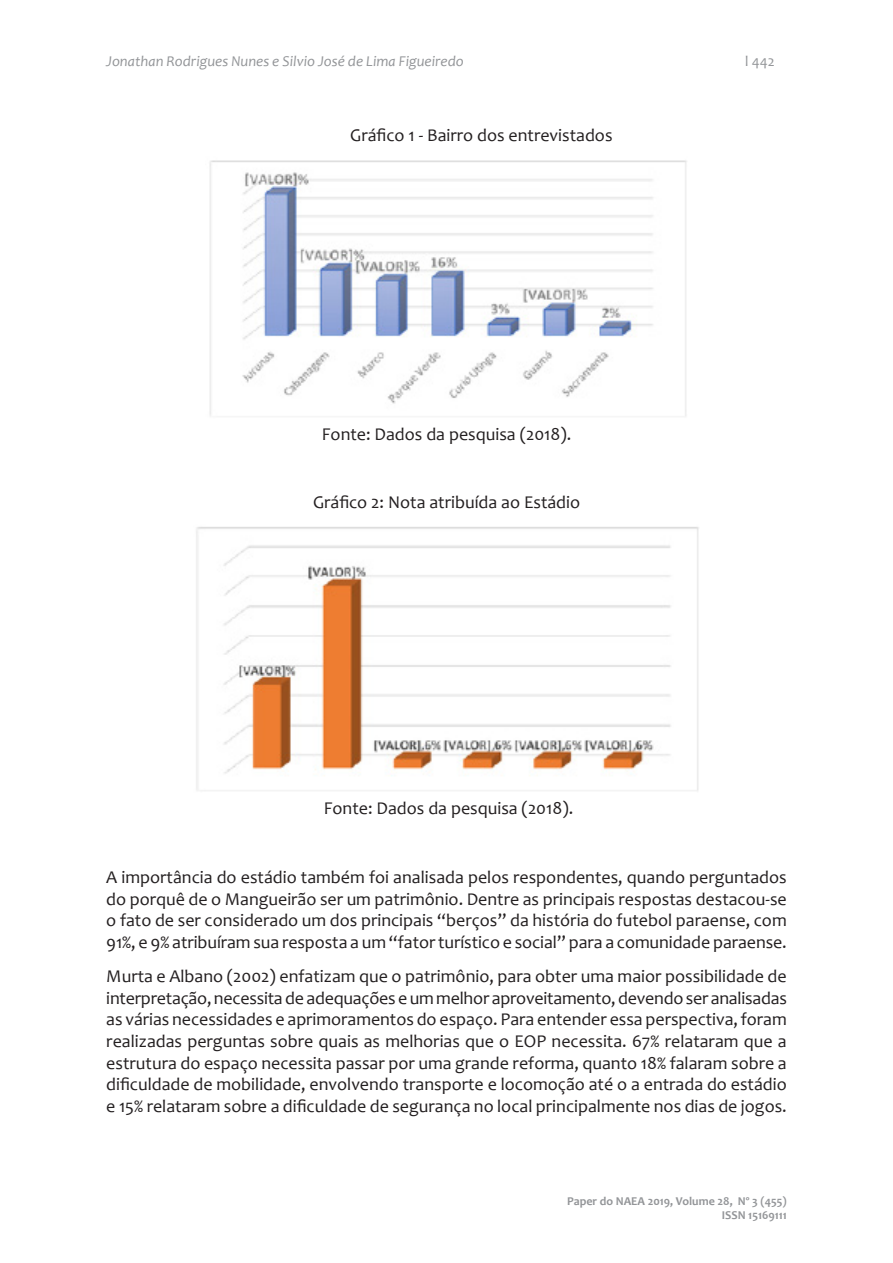
<style>
.page{position:relative;width:893px;height:1263px;background:#fff}
.page>*{position:absolute;margin:0;border:0;box-sizing:border-box;transform-origin:0 0}
.paragrafo{font:18px/21.6px "Candara";color:#231f20;text-align:justify}
.t1{font:italic 15px "Candara";color:#939598}
.t2{font:15px "Candara";color:#939598}
.t3{font:700 12px/14.4px "Candara";color:#939598;text-align:right}
</style>
<div class="page">
<img style="left:209px;top:160px;width:478px;height:257px">
<img style="left:196px;top:527px;width:503px;height:264px">
<p class="t1" style="left:106px;top:52px;width:359px">Jonathan Rodrigues Nunes e Silvio José de Lima Figueiredo</p>
<p class="t2" style="left:745px;top:52px;width:31px">l 442</p>
<p class="paragrafo" style="left:350px;top:124px;width:264px">Gráfico 1 - Bairro dos entrevistados</p>
<p class="paragrafo" style="left:322px;top:423px;width:251px">Fonte: Dados da pesquisa (2018).</p>
<p class="paragrafo" style="left:313px;top:492px;width:269px">Gráfico 2: Nota atribuída ao Estádio</p>
<p class="paragrafo" style="left:324px;top:797px;width:251px">Fonte: Dados da pesquisa (2018).</p>
<p class="paragrafo" style="left:106px;top:866px;width:682px">A importância do estádio também foi analisada pelos respondentes, quando perguntados do porquê de o Mangueirão ser um patrimônio. Dentre as principais respostas destacou-se o fato de ser considerado um dos principais “berços” da história do futebol paraense, com 91%, e 9% atribuíram sua resposta a um “fator turístico e social” para a comunidade paraense.</p>
<p class="paragrafo" style="left:106px;top:965px;width:682px">Murta e Albano (2002) enfatizam que o patrimônio, para obter uma maior possibilidade de interpretação, necessita de adequações e um melhor aproveitamento, devendo ser analisadas as várias necessidades e aprimoramentos do espaço. Para entender essa perspectiva, foram realizadas perguntas sobre quais as melhorias que o EOP necessita. 67% relataram que a estrutura do espaço necessita passar por uma grande reforma, quanto 18% falaram sobre a dificuldade de mobilidade, envolvendo transporte e locomoção até o a entrada do estádio e 15% relataram sobre a dificuldade de segurança no local principalmente nos dias de jogos.</p>
<p class="t3" style="left:567px;top:1193px;width:221px">Paper do NAEA 2019, Volume 28, Nº 3 (455)<br>ISSN 15169111</p>
</div>
